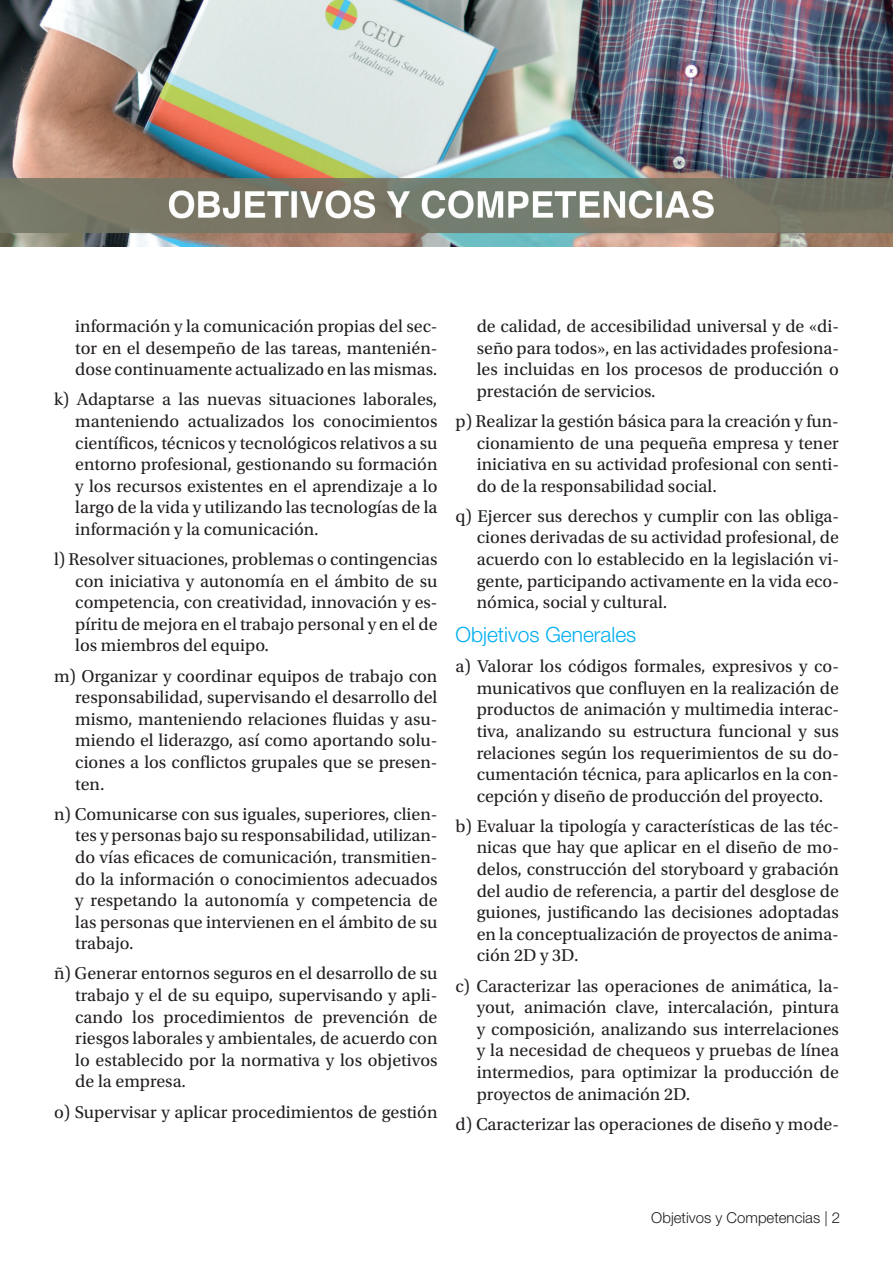
<style>
.page{position:relative;width:893px;height:1263px;background:#fff}
.page>*{position:absolute;margin:0;border:0;box-sizing:border-box;transform-origin:0 0}
.t1{font:300 21px "Helvetica Neue LT Std";color:#00aeef}
.t2{font:18px/21.6px "Utopia Std";color:#231f20;text-align:justify}
.t3{font:300 15px "Helvetica Neue LT Std";color:#231f20}
</style>
<div class="page">
<img style="left:0;top:0;width:893px;height:247px">
<p class="t2" style="left:75px;top:316px;width:364px">información y la comunicación propias del sec&shy;tor en el desempeño de las tareas, mantenién&shy;dose continuamente actualizado en las mismas.</p>
<p class="t2" style="left:75px;top:389px;width:364px;text-indent:-21px">k) Adaptarse a las nuevas situaciones laborales, manteniendo actualizados los conocimientos científicos, técnicos y tecnológicos relativos a su entorno profesional, gestionando su formación y los recursos existentes en el aprendizaje a lo largo de la vida y utilizando las tecnologías de la información y la comunicación.</p>
<p class="t2" style="left:75px;top:549px;width:364px;text-indent:-21px">l) Resolver situaciones, problemas o contingencias con iniciativa y autonomía en el ámbito de su competencia, con creatividad, innovación y es&shy;píritu de mejora en el trabajo personal y en el de los miembros del equipo.</p>
<p class="t2" style="left:75px;top:665px;width:364px;text-indent:-21px">m) Organizar y coordinar equipos de trabajo con responsabilidad, supervisando el desarrollo del mismo, manteniendo relaciones fluidas y asu&shy;miendo el liderazgo, así como aportando solu&shy;ciones a los conflictos grupales que se presen&shy;ten.</p>
<p class="t2" style="left:75px;top:803px;width:364px;text-indent:-21px">n) Comunicarse con sus iguales, superiores, clien&shy;tes y personas bajo su responsabilidad, utilizan&shy;do vías eficaces de comunicación, transmitien&shy;do la información o conocimientos adecuados y respetando la autonomía y competencia de las personas que intervienen en el ámbito de su trabajo.</p>
<p class="t2" style="left:75px;top:963px;width:364px;text-indent:-21px">ñ) Generar entornos seguros en el desarrollo de su trabajo y el de su equipo, supervisando y apli&shy;cando los procedimientos de prevención de riesgos laborales y ambientales, de acuerdo con lo establecido por la normativa y los objetivos de la empresa.</p>
<p class="t2" style="left:54px;top:1101px;width:385px">o) Supervisar y aplicar procedimientos de gestión</p>
<p class="t2" style="left:477px;top:316px;width:364px">de calidad, de accesibilidad universal y de «di&shy;seño para todos», en las actividades profesiona&shy;les incluidas en los procesos de producción o prestación de servicios.</p>
<p class="t2" style="left:477px;top:411px;width:364px;text-indent:-21px">p) Realizar la gestión básica para la creación y fun&shy;cionamiento de una pequeña empresa y tener iniciativa en su actividad profesional con senti&shy;do de la responsabilidad social.</p>
<p class="t2" style="left:477px;top:505px;width:364px;text-indent:-21px">q) Ejercer sus derechos y cumplir con las obliga&shy;ciones derivadas de su actividad profesional, de acuerdo con lo establecido en la legislación vi&shy;gente, participando activamente en la vida eco&shy;nómica, social y cultural.</p>
<p class="t1" style="left:455px;top:622px;width:182px">Objetivos Generales</p>
<p class="t2" style="left:477px;top:656px;width:364px;text-indent:-21px">a) Valorar los códigos formales, expresivos y co&shy;municativos que confluyen en la realización de productos de animación y multimedia interac&shy;tiva, analizando su estructura funcional y sus relaciones según los requerimientos de su do&shy;cumentación técnica, para aplicarlos en la con&shy;cepción y diseño de producción del proyecto.</p>
<p class="t2" style="left:477px;top:815px;width:364px;text-indent:-21px">b) Evaluar la tipología y características de las téc&shy;nicas que hay que aplicar en el diseño de mo&shy;delos, construcción del storyboard y grabación del audio de referencia, a partir del desglose de guiones, justificando las decisiones adoptadas en la conceptualización de proyectos de anima&shy;ción 2D y 3D.</p>
<p class="t2" style="left:477px;top:975px;width:364px;text-indent:-21px">c) Caracterizar las operaciones de animática, la&shy;yout, animación clave, intercalación, pintura y composición, analizando sus interrelaciones y la necesidad de chequeos y pruebas de línea intermedios, para optimizar la producción de proyectos de animación 2D.</p>
<p class="t2" style="left:455px;top:1113px;width:385px">d) Caracterizar las operaciones de diseño y mode-</p>
<p class="t3" style="left:651px;top:1208px;width:190px">Objetivos y Competencias | 2</p>
</div>
